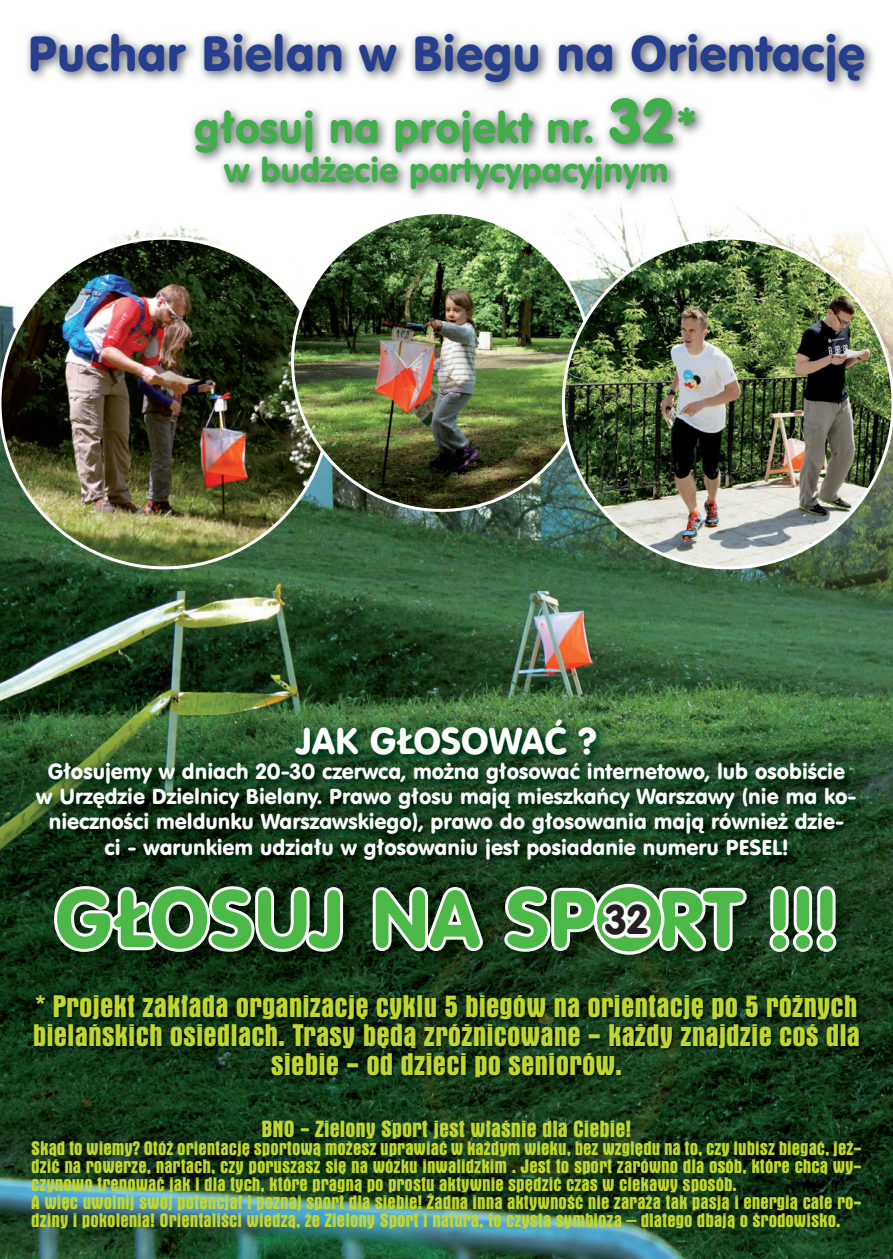
<style>
.page{position:relative;width:893px;height:1259px;background:#fff}
.page>*{position:absolute;margin:0;border:0;box-sizing:border-box;transform-origin:0 0}
.t1{font:78px "VAG Rounded PL";color:#4cb848}
.t2{font:48px "VAG Rounded PL";color:#253f8e}
.t3{font:42px "VAG Rounded PL";color:#40ae49}
.t4{font:39.9px "VAG Rounded PL";color:#231f20}
.t5{font:36px "VAG Rounded PL";color:#fff}
.t6{font:33px "VAG Rounded PL";color:#40ae49}
.t7{font:24px/28.8px "Aurora Bd Cn PL";color:#c1d72f;text-align:center}
.t8{font:21px/25.2px "VAG Rounded PL";color:#fff;text-align:center}
.t9{font:18px "Aurora Bd Cn PL";color:#c1d72f}
.t10{font:15px/18px "Aurora Bd Cn PL";color:#c1d72f}
.s1{font-size:60px}
.s2{font-size:48px}
</style>
<div class="page">
<img style="left:0;top:201px;width:893px;height:1058px">
<img style="left:51px;top:883px;width:800px;height:83px">
<svg style="left:51px;top:883px;width:295px;height:72px"></svg>
<svg style="left:370px;top:883px;width:116px;height:72px"></svg>
<svg style="left:766px;top:883px;width:73px;height:72px"></svg>
<img style="left:26px;top:31px;width:848px;height:170px">
<img style="left:33px;top:993px;width:829px;height:87px">
<svg style="left:501px;top:883px;width:249px;height:72px"></svg>
<div style="left:593px;top:884px;width:71px;height:70px;border:3px solid #fff;border-radius:50%"></div>
<img style="left:0;top:238px;width:330px;height:330px;border-radius:165px">
<img style="left:293px;top:213px;width:297px;height:297px;border-radius:149px">
<img style="left:563px;top:238px;width:330px;height:330px;border-radius:165px">
<img style="left:32px;top:716px;width:833px;height:153px">
<h2 class="t2" style="left:28px;top:22px;width:839px">Puchar Bielan w Biegu na Orientację</h2>
<h3 class="t3" style="left:194px;top:100px;width:506px">głosuj na projekt nr. <span class="s1">32</span><span class="s2">*</span></h3>
<h3 class="t6" style="left:224px;top:149px;width:446px">w budżecie partycypacyjnym</h3>
<h3 class="t5" style="left:296px;top:717px;width:303px">JAK GŁOSOWAĆ ?</h3>
<p class="t8" style="left:36px;top:758px;width:822px">Głosujemy w dniach 20-30 czerwca, można głosować internetowo, lub osobiście<br>w Urzędzie Dzielnicy Bielany. Prawo głosu mają mieszkańcy Warszawy (nie ma ko&shy;nieczności meldunku Warszawskiego), prawo do głosowania mają również dzie-<br>ci - warunkiem udziału w głosowaniu jest posiadanie numeru PESEL!</p>
<h1 class="t1" style="left:55px;top:868px;width:785px">GŁOSUJ NA SPORT !!!</h1>
<h3 class="t4" style="left:605px;top:894px;width:45px">32</h3>
<h3 class="t7" style="left:33px;top:992px;width:829px">* Projekt zakłada organizację cyklu 5 biegów na orientację po 5 różnych bielańskich osiedlach. Trasy będą zróżnicowane - każdy znajdzie coś dla siebie - od dzieci po seniorów.</h3>
<p class="t9" style="left:261px;top:1115px;width:371px">BNO - Zielony Sport jest właśnie dla Ciebie!</p>
<p class="t10" style="left:31px;top:1139px;width:832px">Skąd to wiemy? Otóż orientację sportową możesz uprawiać w każdym wieku, bez względu na to, czy lubisz biegać, jeź&shy;dzić na rowerze, nartach, czy poruszasz się na wózku inwalidzkim . Jest to sport zarówno dla osób, które chcą wy&shy;czynowo trenować jak i dla tych, które pragną po prostu aktywnie spędzić czas w ciekawy sposób.<br>A więc uwolnij swój potencjał i poznaj sport dla siebie! Żadna inna aktywność nie zaraża tak pasją i energią całe ro&shy;dziny i pokolenia! Orientaliści wiedzą, że Zielony Sport i natura, to czysta symbioza – dlatego dbają o środowisko.</p>
</div>
